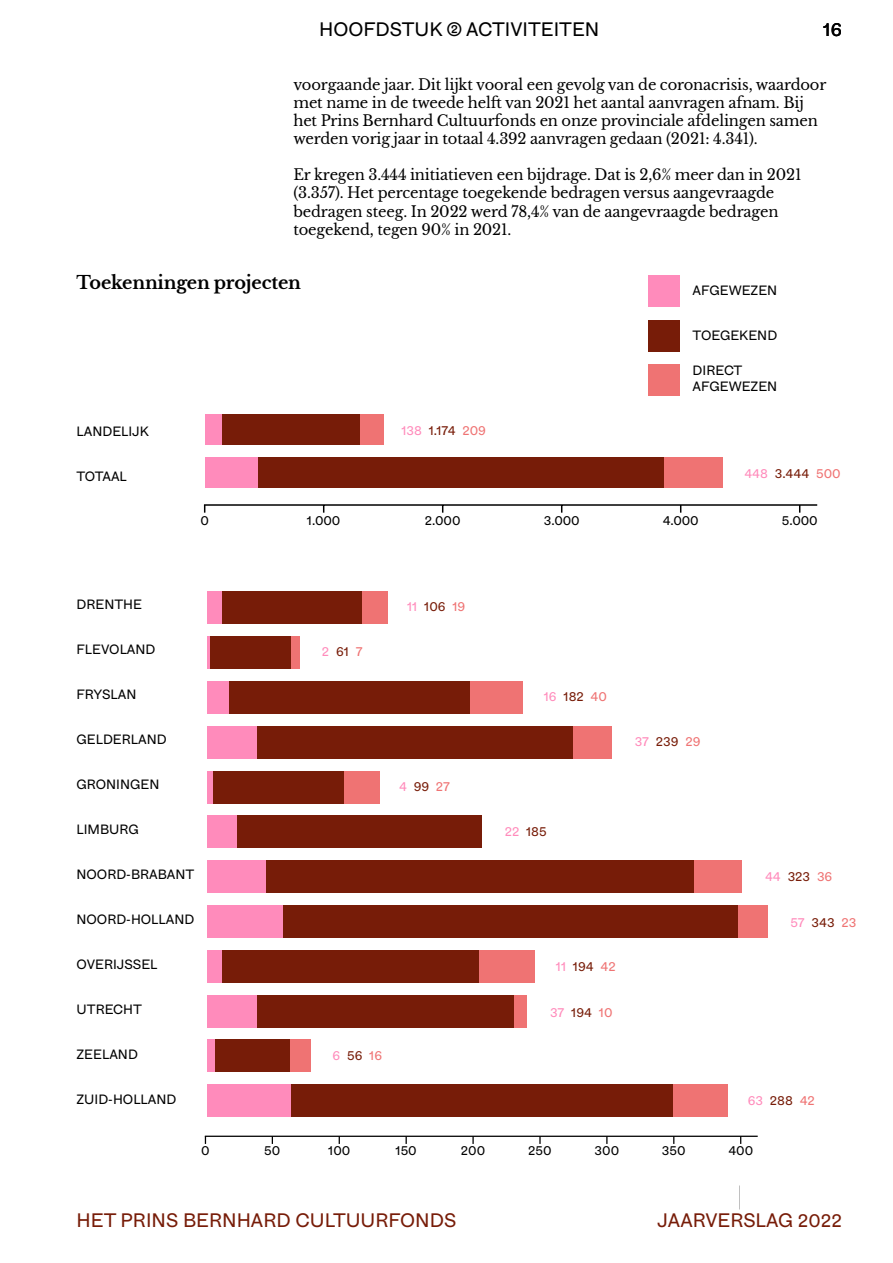
<style>
.page{position:relative;width:893px;height:1263px;background:#fff}
.page>*{position:absolute;margin:0;border:0;box-sizing:border-box;transform-origin:0 0}
.t1{font:19.5px "HAL Four Grotesk";color:#771c08}
.t2{font:19.5px "HAL Four Grotesk";color:#000}
.t3{font:700 18px "Libre Baskerville";letter-spacing:-.01em;color:#000}
.t4{font:15px/18px "Libre Baskerville";letter-spacing:-.01em;color:#000}
.t5{font:13.5px/16.5px "HAL Four Grotesk";color:#000}
.t6{font:13.5px "HAL Four Grotesk";color:#771c08}
.s1{color:#ff8bbb}
.s2{color:#ef7373}
</style>
<div class="page">
<hr style="left:204px;top:504px;width:613px;height:2px;background:#000">
<div style="left:648px;top:275px;width:32px;height:32px;background:#ff8bbb"></div>
<div style="left:648px;top:320px;width:32px;height:32px;background:#771c08"></div>
<div style="left:648px;top:364px;width:32px;height:32px;background:#ef7373"></div>
<hr style="left:205px;top:1135px;width:553px;height:2px;background:#000">
<svg style="left:539px;top:1136px;width:2px;height:8px"></svg>
<svg style="left:472px;top:1136px;width:2px;height:8px"></svg>
<div style="left:664px;top:457px;width:59px;height:30px;background:#ef7373"></div>
<div style="left:360px;top:415px;width:24px;height:30px;background:#ef7373"></div>
<div style="left:258px;top:457px;width:406px;height:30px;background:#771c08"></div>
<div style="left:221px;top:415px;width:138px;height:30px;background:#771c08"></div>
<div style="left:205px;top:457px;width:53px;height:30px;background:#ff8bbb"></div>
<div style="left:205px;top:415px;width:16px;height:30px;background:#ff8bbb"></div>
<div style="left:673px;top:1084px;width:55px;height:33px;background:#ef7373"></div>
<div style="left:289px;top:1040px;width:21px;height:32px;background:#ef7373"></div>
<div style="left:513px;top:995px;width:14px;height:32px;background:#ef7373"></div>
<div style="left:479px;top:950px;width:56px;height:32px;background:#ef7373"></div>
<div style="left:738px;top:905px;width:30px;height:33px;background:#ef7373"></div>
<div style="left:694px;top:860px;width:47px;height:33px;background:#ef7373"></div>
<div style="left:344px;top:771px;width:35px;height:32px;background:#ef7373"></div>
<div style="left:573px;top:726px;width:38px;height:32px;background:#ef7373"></div>
<div style="left:470px;top:681px;width:53px;height:33px;background:#ef7373"></div>
<div style="left:291px;top:636px;width:9px;height:33px;background:#ef7373"></div>
<div style="left:362px;top:592px;width:25px;height:32px;background:#ef7373"></div>
<div style="left:291px;top:1084px;width:381px;height:33px;background:#771c08"></div>
<div style="left:215px;top:1040px;width:74px;height:32px;background:#771c08"></div>
<div style="left:256px;top:995px;width:257px;height:32px;background:#771c08"></div>
<div style="left:222px;top:950px;width:257px;height:32px;background:#771c08"></div>
<div style="left:283px;top:905px;width:454px;height:33px;background:#771c08"></div>
<div style="left:265px;top:860px;width:429px;height:33px;background:#771c08"></div>
<div style="left:236px;top:816px;width:246px;height:32px;background:#771c08"></div>
<div style="left:212px;top:771px;width:132px;height:32px;background:#771c08"></div>
<div style="left:256px;top:726px;width:317px;height:32px;background:#771c08"></div>
<div style="left:228px;top:681px;width:242px;height:33px;background:#771c08"></div>
<div style="left:210px;top:636px;width:81px;height:33px;background:#771c08"></div>
<div style="left:222px;top:592px;width:140px;height:32px;background:#771c08"></div>
<div style="left:207px;top:1084px;width:84px;height:33px;background:#ff8bbb"></div>
<div style="left:207px;top:1040px;width:8px;height:32px;background:#ff8bbb"></div>
<div style="left:207px;top:995px;width:49px;height:32px;background:#ff8bbb"></div>
<div style="left:207px;top:950px;width:15px;height:32px;background:#ff8bbb"></div>
<div style="left:207px;top:905px;width:76px;height:33px;background:#ff8bbb"></div>
<div style="left:207px;top:860px;width:58px;height:33px;background:#ff8bbb"></div>
<div style="left:207px;top:816px;width:29px;height:32px;background:#ff8bbb"></div>
<div style="left:207px;top:771px;width:5px;height:32px;background:#ff8bbb"></div>
<div style="left:207px;top:726px;width:49px;height:32px;background:#ff8bbb"></div>
<div style="left:207px;top:681px;width:21px;height:33px;background:#ff8bbb"></div>
<hr style="left:207px;top:636px;width:3px;height:33px;background:#ff8bbb">
<div style="left:207px;top:592px;width:15px;height:32px;background:#ff8bbb"></div>
<h1 class="t2" style="left:319px;top:16px;width:282px">HOOFDSTUK ② ACTIVITEITEN</h1>
<h1 class="t2" style="left:823px;top:16px;width:20px">16</h1>
<p class="t4" style="left:293px;top:76px;width:534px">voorgaande jaar. Dit lijkt vooral een gevolg van de coronacrisis, waardoor met name in de tweede helft van 2021 het aantal aanvragen afnam. Bij het Prins Bernhard Cultuurfonds en onze provinciale afdelingen samen werden vorig jaar in totaal 4.392 aanvragen gedaan (2021: 4.341).</p>
<p class="t4" style="left:293px;top:166px;width:510px">Er kregen 3.444 initiatieven een bijdrage. Dat is 2,6% meer dan in 2021 (3.357). Het percentage toegekende bedragen versus aangevraagde bedragen steeg. In 2022 werd 78,4% van de aangevraagde bedragen toegekend, tegen 90% in 2021.</p>
<p class="t3" style="left:77px;top:271px;width:226px">Toekenningen projecten</p>
<p class="t5" style="left:77px;top:422px;width:74px">LANDELIJK</p>
<p class="t5" style="left:77px;top:467px;width:52px">TOTAAL</p>
<p class="t6" style="left:401px;top:421px;width:86px"><span class="s1">138</span> 1.174 <span class="s2">209</span></p>
<p class="t5" style="left:693px;top:282px;width:86px">AFGEWEZEN</p>
<p class="t5" style="left:693px;top:327px;width:86px">TOEGEKEND</p>
<p class="t5" style="left:693px;top:361px;width:86px">DIRECT<br>AFGEWEZEN</p>
<p class="t6" style="left:744px;top:464px;width:98px"><span class="s1">448</span> 3.444 <span class="s2">500</span></p>
<p class="t5" style="left:200px;top:511px;width:10px">0</p>
<p class="t5" style="left:307px;top:511px;width:35px">1.000</p>
<p class="t5" style="left:425px;top:511px;width:37px">2.000</p>
<p class="t5" style="left:544px;top:511px;width:37px">3.000</p>
<p class="t5" style="left:663px;top:511px;width:38px">4.000</p>
<p class="t5" style="left:782px;top:511px;width:37px">5.000</p>
<p class="t5" style="left:77px;top:595px;width:67px">DRENTHE</p>
<p class="t5" style="left:77px;top:640px;width:80px">FLEVOLAND</p>
<p class="t5" style="left:77px;top:685px;width:62px">FRYSLAN</p>
<p class="t5" style="left:77px;top:730px;width:92px">GELDERLAND</p>
<p class="t5" style="left:77px;top:775px;width:84px">GRONINGEN</p>
<p class="t5" style="left:77px;top:820px;width:64px">LIMBURG</p>
<p class="t5" style="left:77px;top:865px;width:119px">NOORD-BRABANT</p>
<p class="t5" style="left:77px;top:910px;width:119px">NOORD-HOLLAND</p>
<p class="t5" style="left:77px;top:955px;width:82px">OVERIJSSEL</p>
<p class="t5" style="left:77px;top:1000px;width:67px">UTRECHT</p>
<p class="t5" style="left:77px;top:1045px;width:63px">ZEELAND</p>
<p class="t5" style="left:77px;top:1090px;width:101px">ZUID-HOLLAND</p>
<p class="t6" style="left:322px;top:642px;width:42px"><span class="s1">2</span>61<span class="s2">7</span></p>
<p class="t6" style="left:407px;top:597px;width:60px"><span class="s1">11</span> 106 <span class="s2">19</span></p>
<p class="t6" style="left:399px;top:777px;width:53px"><span class="s1">4</span> 99 <span class="s2">27</span></p>
<p class="t6" style="left:544px;top:687px;width:65px"><span class="s1">16</span> 182 <span class="s2">40</span></p>
<p class="t6" style="left:635px;top:732px;width:67px"><span class="s1">37</span> 239 <span class="s2">29</span></p>
<p class="t6" style="left:505px;top:822px;width:44px"><span class="s1">22</span> 185</p>
<p class="t6" style="left:333px;top:1046px;width:51px"><span class="s1">6</span> 56 <span class="s2">16</span></p>
<p class="t6" style="left:556px;top:956px;width:61px"><span class="s1">11</span> 194 <span class="s2">42</span></p>
<p class="t6" style="left:550px;top:1003px;width:64px"><span class="s1">37</span> 194 <span class="s2">10</span></p>
<p class="t6" style="left:765px;top:867px;width:69px"><span class="s1">44</span> 323 <span class="s2">36</span></p>
<p class="t6" style="left:790px;top:913px;width:68px"><span class="s1">57</span> 343 <span class="s2">23</span></p>
<p class="t6" style="left:748px;top:1091px;width:69px"><span class="s1">63</span> 288 <span class="s2">42</span></p>
<p class="t5" style="left:201px;top:1141px;width:10px">0</p>
<p class="t5" style="left:264px;top:1141px;width:18px">50</p>
<p class="t5" style="left:328px;top:1141px;width:24px">100</p>
<p class="t5" style="left:395px;top:1141px;width:23px">150</p>
<p class="t5" style="left:461px;top:1141px;width:26px">200</p>
<p class="t5" style="left:528px;top:1141px;width:25px">250</p>
<p class="t5" style="left:595px;top:1141px;width:26px">300</p>
<p class="t5" style="left:662px;top:1141px;width:25px">350</p>
<p class="t5" style="left:728px;top:1141px;width:26px">400</p>
<h1 class="t1" style="left:77px;top:1206px;width:381px">HET PRINS BERNHARD CULTUURFONDS</h1>
<h1 class="t1" style="left:657px;top:1206px;width:186px">JAARVERSLAG 2022</h1>
</div>
